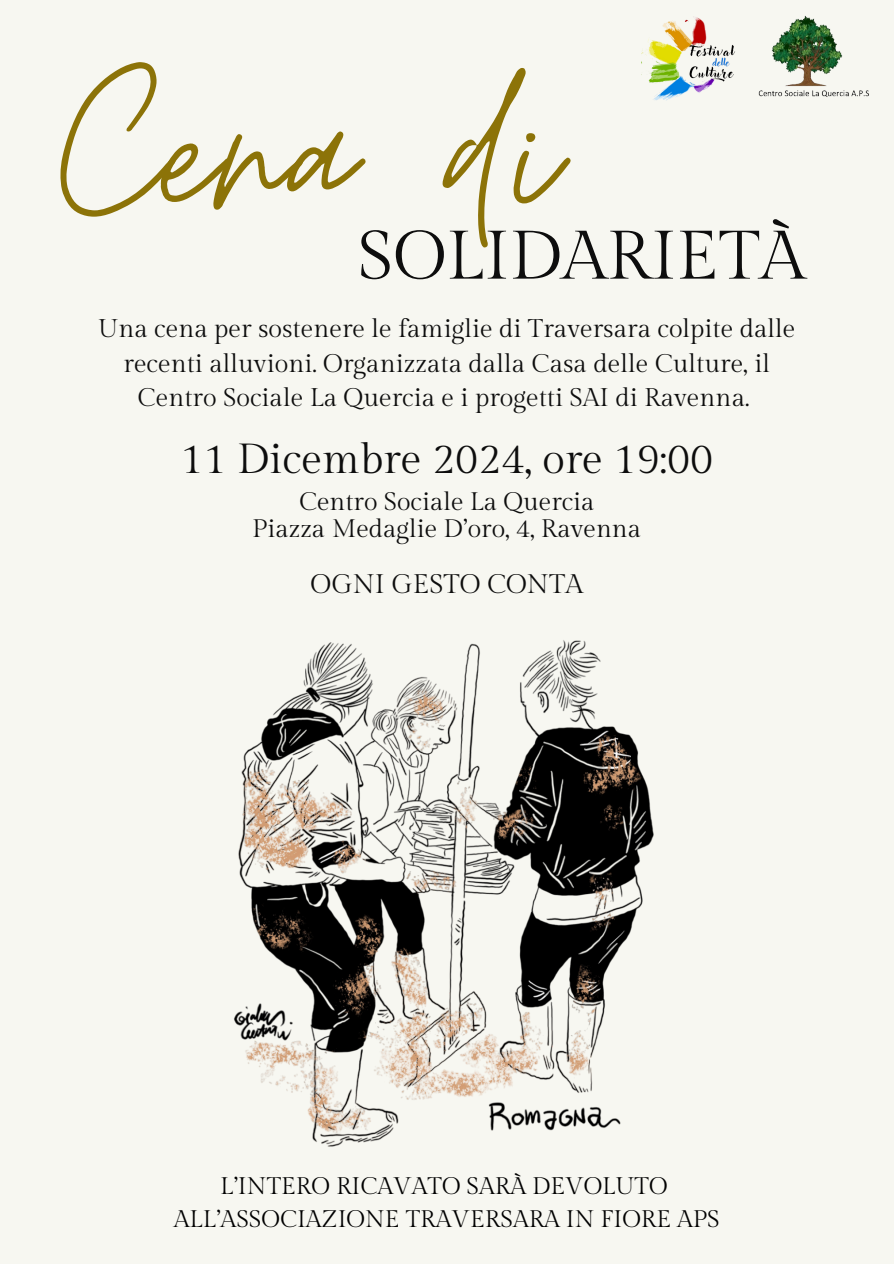
<style>
.page{position:relative;width:894px;height:1264px;background:#fff}
.page>*{position:absolute;margin:0;border:0;box-sizing:border-box;transform-origin:0 0}
.t1{font:240.6px "Moon Time";color:#8c7308}
.t2{font:68.4px "Gilda Display";color:#0d0d0d}
.t3{font:42px "Gilda Display";color:#0d0d0d}
.t4{font:26.85px "Gilda Display";color:#0d0d0d}
.t5{font:25.5px/34.8px "Gilda Display";color:#0d0d0d;text-align:center}
.t6{font:25.35px/27px "Gilda Display";color:#0d0d0d;text-align:center}
.t7{font:24px "Gilda Display";color:#000}
</style>
<div class="page">
<div style="left:0;top:0;width:893px;height:1263px;background:#f7f7f1"></div>
<img style="left:234px;top:640px;width:420px;height:507px">
<img style="left:641px;top:15px;width:228px;height:86px">
<h2 class="t1" style="left:60px;top:7px;width:499px">Cena di</h2>
<p class="t2" style="left:357px;top:217px;width:449px">SOLIDARIETÀ</p>
<h3 class="t5" style="left:98px;top:311px;width:698px">Una cena per sostenere le famiglie di Traversara colpite dalle recenti alluvioni. Organizzata dalla Casa delle Culture, il<br>Centro Sociale La Quercia e i progetti SAI di Ravenna.</h3>
<h5 class="t3" style="left:180px;top:435px;width:534px">11 Dicembre 2024, ore 19:00</h5>
<h4 class="t6" style="left:252px;top:489px;width:390px">Centro Sociale La Quercia<br>Piazza Medaglie D’oro, 4, Ravenna</h4>
<p class="t4" style="left:310px;top:569px;width:274px">OGNI GESTO CONTA</p>
<p class="t7" style="left:220px;top:1172px;width:449px">L’INTERO RICAVATO SARÀ DEVOLUTO</p>
<p class="t7" style="left:174px;top:1205px;width:547px">ALL’ASSOCIAZIONE TRAVERSARA IN FIORE APS</p>
</div>
